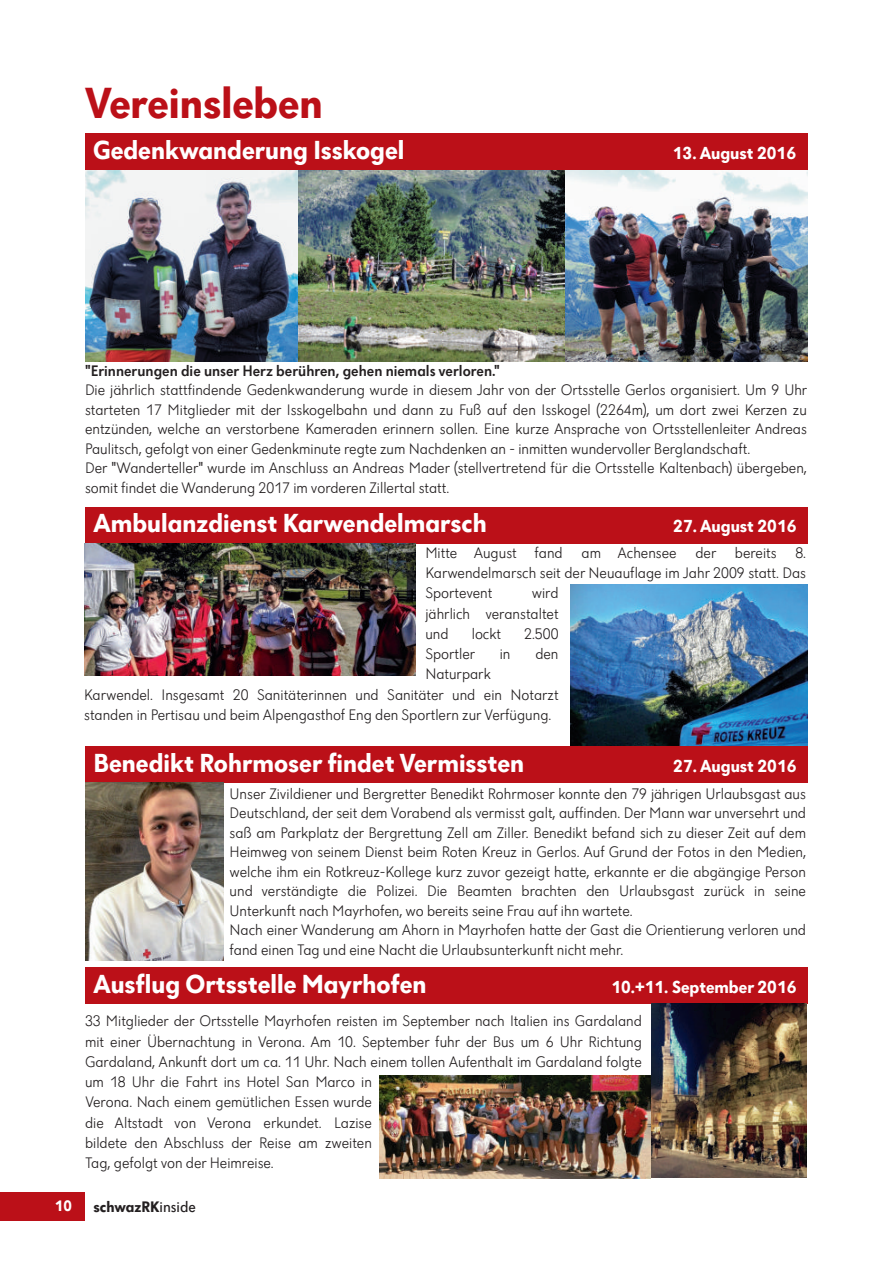
<style>
.page{position:relative;width:893px;height:1263px;background:#fff}
.page>*{position:absolute;margin:0;border:0;box-sizing:border-box;transform-origin:0 0}
.t1{font:700 45px "Dunant";color:#bb1018}
.t2{font:700 27px "Dunant";color:#fff}
.t3{font:700 18px "Dunant";color:#fff}
.t4{font:300 15.75px/19.5px "Dunant";color:#231f20}
.t5{font:500 15.75px "Dunant";color:#231f20}
.t6{font:700 15.75px "Dunant";color:#231f20}
.t7{font:700 15.75px "Dunant";color:#fff}
.s1{font-weight:400}
</style>
<div class="page">
<div style="left:0;top:1192px;width:85px;height:28px;background:#bb1018"></div>
<div style="left:85px;top:133px;width:722px;height:37px;background:#bb1018"></div>
<img style="left:85px;top:170px;width:723px;height:192px">
<div style="left:85px;top:507px;width:723px;height:36px;background:#bb1018"></div>
<img style="left:84px;top:543px;width:332px;height:132px">
<img style="left:571px;top:585px;width:237px;height:161px">
<div style="left:85px;top:746px;width:723px;height:37px;background:#bb1018"></div>
<img style="left:85px;top:783px;width:138px;height:177px">
<div style="left:85px;top:967px;width:723px;height:37px;background:#bb1018"></div>
<img style="left:651px;top:1003px;width:156px;height:175px">
<img style="left:380px;top:1076px;width:271px;height:102px">
<h1 class="t1" style="left:85px;top:84px;width:240px">Vereinsleben</h1>
<h2 class="t2" style="left:93px;top:138px;width:313px">Gedenkwanderung Isskogel</h2>
<p class="t3" style="left:673px;top:145px;width:125px">13. August 2016</p>
<p class="t5" style="left:85px;top:364px;width:416px">"Erinnerungen die unser Herz berühren, gehen niemals verloren."</p>
<p class="t4" style="left:85px;top:382px;width:724px">Die jährlich stattfindende Gedenkwanderung wurde in diesem Jahr von der Ortsstelle Gerlos organisiert. Um 9 Uhr starteten 17 Mitglieder mit der Isskogelbahn und dann zu Fuß auf den Isskogel (2264m), um dort zwei Kerzen zu entzünden, welche an verstorbene Kameraden erinnern sollen. Eine kurze Ansprache von Ortsstellenleiter Andreas Paulitsch, gefolgt von einer Gedenkminute regte zum Nachdenken an - inmitten wundervoller Berglandschaft.<br>Der "Wanderteller" wurde im Anschluss an Andreas Mader (stellvertretend für die Ortsstelle Kaltenbach) übergeben, somit findet die Wanderung 2017 im vorderen Zillertal statt.</p>
<h2 class="t2" style="left:94px;top:512px;width:395px">Ambulanzdienst Karwendelmarsch</h2>
<p class="t3" style="left:673px;top:519px;width:125px">27. August 2016</p>
<p class="t4" style="left:425px;top:544px;width:382px;line-height:20.2px;text-align:justify">Mitte August fand am Achensee der bereits 8.<br>Karwendelmarsch seit der Neuauflage im Jahr 2009 statt. Das Sportevent</p>
<p class="t4" style="left:425px;top:584px;width:135px;line-height:20.2px;text-align:justify;text-indent:106px">wird jährlich veranstaltet und</p>
<p class="t4" style="left:472px;top:625px;width:31px">lockt</p>
<p class="t4" style="left:524px;top:625px;width:36px">2.500</p>
<p class="t4" style="left:425px;top:645px;width:51px">Sportler</p>
<p class="t4" style="left:500px;top:645px;width:12px">in</p>
<p class="t4" style="left:535px;top:645px;width:25px">den</p>
<p class="t4" style="left:84px;top:665px;width:476px;line-height:20.2px;text-indent:341px">Naturpark<br>Karwendel. Insgesamt 20 Sanitäterinnen und Sanitäter und ein Notarzt standen in Pertisau und beim Alpengasthof Eng den Sportlern zur Verfügung.</p>
<h2 class="t2" style="left:94px;top:752px;width:432px">Benedikt Rohrmoser findet Vermissten</h2>
<p class="t3" style="left:673px;top:759px;width:125px">27. August 2016</p>
<p class="t4" style="left:230px;top:785px;width:578px">Unser Zivildiener und Bergretter Benedikt Rohrmoser konnte den 79 jährigen Urlaubsgast aus Deutschland, der seit dem Vorabend als vermisst galt, auffinden. Der Mann war unversehrt und saß am Parkplatz der Bergrettung Zell am Ziller. Benedikt befand sich zu dieser Zeit auf dem Heimweg von seinem Dienst beim Roten Kreuz in Gerlos. Auf Grund der Fotos in den Medien, welche ihm ein Rotkreuz-Kollege kurz zuvor gezeigt hatte, erkannte er die abgängige Person und verständigte die Polizei. Die Beamten brachten den Urlaubsgast zurück in seine Unterkunft nach Mayrhofen, wo bereits seine Frau auf ihn wartete.<br>Nach einer Wanderung am Ahorn in Mayrhofen hatte der Gast die Orientierung verloren und fand einen Tag und eine Nacht die Urlaubsunterkunft nicht mehr.</p>
<h2 class="t2" style="left:94px;top:973px;width:334px">Ausflug Ortsstelle Mayrhofen</h2>
<p class="t3" style="left:611px;top:980px;width:187px">10.+11. September 2016</p>
<p class="t4" style="left:85px;top:1012px;width:558px;line-height:20.2px">33 Mitglieder der Ortsstelle Mayrhofen reisten im September nach Italien ins Gardaland mit einer Übernachtung in Verona. Am 10. September fuhr der Bus um 6 Uhr Richtung Gardaland, Ankunft dort um ca. 11 Uhr. Nach einem tollen Aufenthalt im Gardaland folgte um 18 Uhr die Fahrt ins Hotel San Marco in<br>Verona. Nach einem gemütlichen Essen wurde<br>die Altstadt von Verona erkundet. Lazise<br>bildete den Abschluss der Reise am zweiten<br>Tag, gefolgt von der Heimreise.</p>
<p class="t7" style="left:55px;top:1200px;width:19px">10</p>
<p class="t6" style="left:94px;top:1200px;width:104px">schwazRK<span class="s1">inside</span></p>
</div>
